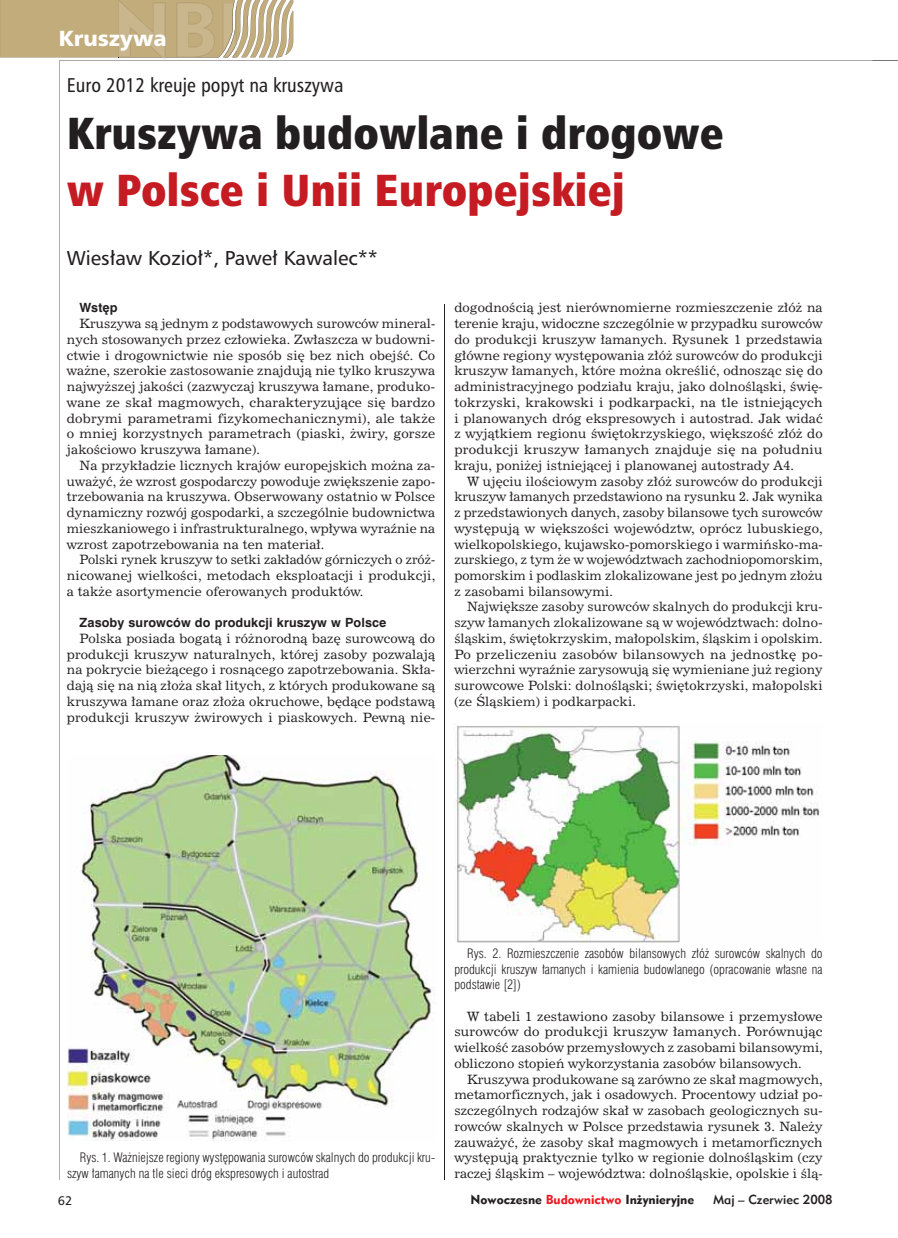
<style>
.page{position:relative;width:898px;height:1238px;background:#fff}
.page>*{position:absolute;margin:0;border:0;box-sizing:border-box;transform-origin:0 0}
.t1{font:43.5px "Humnst 777 X Blk Cn PL";color:#231f20}
.t2{font:43.5px "Humnst 777 X Blk Cn PL";color:#c51c23}
.t3{font:21px "Humnst 777 Blk PL";color:#fff}
.t4{font:19.2px "Humnst 777 Cn PL";color:#231f20}
.t5{font:19.2px "Humnst 777 PL";color:#231f20}
.t6{font:12px/15.8px "Swis 721 Lt Cn PL";color:#231f20;text-align:justify}
.t7{font:12px "Geometr 415 Blk PL";color:#231f20}
.t8{font:12px "Geometr 415 Md PL";color:#231f20}
.t9{font:12px "Humnst 777 PL";color:#231f20}
.t10{font:11.85px/15.8px "News 702 PL";letter-spacing:.01em;color:#231f20;text-align:justify}
.t11{font:700 11.85px "Swis 721 PL";letter-spacing:.01em;color:#231f20}
.s1{font-size:11.7px}
.s2{color:#ed1c24}
</style>
<div class="page">
<img style="left:454px;top:724px;width:366px;height:218px">
<svg style="left:0;top:1px;width:293px;height:58px;background:#c6b187"></svg>
<hr style="left:444px;top:305px;width:1px;height:874px;background:#231f20">
<img style="left:67px;top:755px;width:367px;height:385px">
<h2 class="t3" style="left:59px;top:29px;width:109px">Kruszywa</h2>
<h3 class="t4" style="left:67px;top:76px;width:278px">Euro 2012 kreuje popyt na kruszywa</h3>
<h1 class="t1" style="left:67px;top:112px;width:658px">Kruszywa budowlane i drogowe</h1>
<h1 class="t2" style="left:67px;top:169px;width:559px">w Polsce i Unii Europejskiej</h1>
<h3 class="t5" style="left:67px;top:251px;width:312px">Wiesław Kozioł*, Paweł Kawalec**</h3>
<p class="t11" style="left:80px;top:303px;width:40px">Wstęp</p>
<p class="t10" style="left:67px;top:316px;width:370px;text-indent:13px">Kruszywa są jednym z podstawowych surowców mineral&shy;nych stosowanych przez człowieka. Zwłaszcza w budowni&shy;ctwie i drogownictwie nie sposób się bez nich obejść. Co ważne, szerokie zastosowanie znajdują nie tylko kruszywa najwyższej jakości (zazwyczaj kruszywa łamane, produko&shy;wane ze skał magmowych, charakteryzujące się bardzo dobrymi parametrami fizykomechanicznymi), ale także o mniej korzystnych parametrach (piaski, żwiry, gorsze jakościowo kruszywa łamane).</p>
<p class="t10" style="left:67px;top:458px;width:370px;text-indent:13px">Na przykładzie licznych krajów europejskich można za&shy;uważyć, że wzrost gospodarczy powoduje zwiększenie zapo&shy;trzebowania na kruszywa. Obserwowany ostatnio w Polsce dynamiczny rozwój gospodarki, a szczególnie budownictwa mieszkaniowego i infrastrukturalnego, wpływa wyraźnie na wzrost zapotrzebowania na ten materiał.</p>
<p class="t10" style="left:67px;top:552px;width:370px;text-indent:13px">Polski rynek kruszyw to setki zakładów górniczych o zróż&shy;nicowanej wielkości, metodach eksploatacji i produkcji, a także asortymencie oferowanych produktów.</p>
<p class="t11" style="left:80px;top:618px;width:308px">Zasoby surowców do produkcji kruszyw w Polsce</p>
<p class="t10" style="left:67px;top:631px;width:370px;text-indent:13px">Polska posiada bogatą i różnorodną bazę surowcową do produkcji kruszyw naturalnych, której zasoby pozwalają na pokrycie bieżącego i rosnącego zapotrzebowania. Skła&shy;dają się na nią złoża skał litych, z których produkowane są kruszywa łamane oraz złoża okruchowe, będące podstawą produkcji kruszyw żwirowych i piaskowych. Pewną nie-</p>
<p class="t10" style="left:454px;top:301px;width:370px">dogodnością jest nierównomierne rozmieszczenie złóż na terenie kraju, widoczne szczególnie w przypadku surowców do produkcji kruszyw łamanych. Rysunek 1 przedstawia główne regiony występowania złóż surowców do produkcji kruszyw łamanych, które można określić, odnosząc się do administracyjnego podziału kraju, jako dolnośląski, świę&shy;tokrzyski, krakowski i podkarpacki, na tle istniejących i planowanych dróg ekspresowych i autostrad. Jak widać z wyjątkiem regionu świętokrzyskiego, większość złóż do produkcji kruszyw łamanych znajduje się na południu kraju, poniżej istniejącej i planowanej autostrady A4.</p>
<p class="t10" style="left:454px;top:474px;width:370px;text-indent:13px">W ujęciu ilościowym zasoby złóż surowców do produkcji kruszyw łamanych przedstawiono na rysunku 2. Jak wynika z przedstawionych danych, zasoby bilansowe tych surowców występują w większości województw, oprócz lubuskiego, wielkopolskiego, kujawsko-pomorskiego i warmińsko-ma&shy;zurskiego, z tym że w województwach zachodniopomorskim, pomorskim i podlaskim zlokalizowane jest po jednym złożu z zasobami bilansowymi.</p>
<p class="t10" style="left:454px;top:600px;width:370px;text-indent:13px">Największe zasoby surowców skalnych do produkcji kru&shy;szyw łamanych zlokalizowane są w województwach: dolno&shy;śląskim, świętokrzyskim, małopolskim, śląskim i opolskim.<br>Po przeliczeniu zasobów bilansowych na jednostkę po&shy;wierzchni wyraźnie zarysowują się wymieniane już regiony surowcowe Polski: dolnośląski; świętokrzyski, małopolski (ze Śląskiem) i podkarpacki.</p>
<p class="t6" style="left:67px;top:1151px;width:370px;text-indent:13px">Rys. 1. Ważniejsze regiony występowania surowców skalnych do produkcji kru&shy;szyw łamanych na tle sieci dróg ekspresowych i autostr<span class="s1">ad</span></p>
<p class="t6" style="left:454px;top:946px;width:370px;text-indent:13px">Rys. 2. Rozmieszczenie zasobów bilansowych złóż surowców skalnych do produkcji kruszyw łamanych i kamienia budowlanego (opracowanie własne na podstawie [2])</p>
<p class="t10" style="left:454px;top:1009px;width:370px;text-indent:13px">W tabeli 1 zestawiono zasoby bilansowe i przemysłowe surowców do produkcji kruszyw łamanych. Porównując wielkość zasobów przemysłowych z zasobami bilansowymi, obliczono stopień wykorzystania zasobów bilansowych.</p>
<p class="t10" style="left:454px;top:1072px;width:369px;text-indent:13px">Kruszywa produkowane są zarówno ze skał magmowych, metamorficznych, jak i osadowych. Procentowy udział po&shy;szczególnych rodzajów skał w zasobach geologicznych su&shy;rowców skalnych w Polsce przedstawia rysunek 3. Należy zauważyć, że zasoby skał magmowych i metamorficznych występują praktycznie tylko w regionie dolnośląskim (czy raczej śląskim – województwa: dolnośląskie, opolskie i ślą-</p>
<p class="t9" style="left:58px;top:1195px;width:16px">62</p>
<p class="t7" style="left:470px;top:1193px;width:225px">Nowoczesne <span class="s2">Budownictwo</span> Inżynieryjne</p>
<p class="t8" style="left:712px;top:1193px;width:121px">Maj – Czerwiec 2008</p>
</div>
